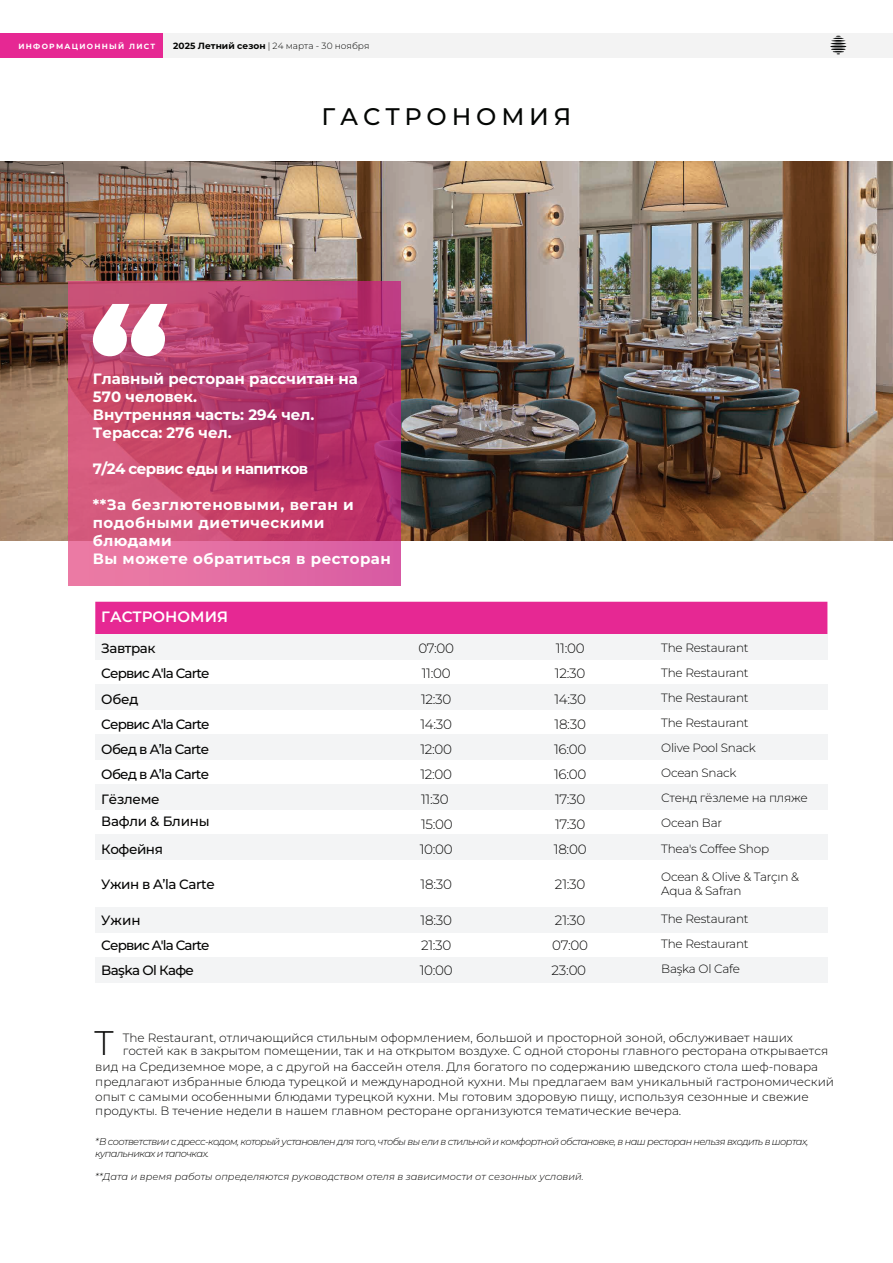
<style>
.page{position:relative;width:893px;height:1263px;background:#fff}
.page>*{position:absolute;margin:0;border:0;box-sizing:border-box;transform-origin:0 0}
.t1{font:300 34.05px "Montserrat";color:#050504}
.t2{font:500 24px "Montserrat";letter-spacing:.2em;color:#040604}
.t3{font:700 15px/18px "Montserrat";letter-spacing:.03em;color:#fff}
.t4{font:700 15px/18px "Montserrat";color:#fff}
.t5{font:700 15px "Montserrat";letter-spacing:-.04em;color:#fff}
.t6{font:600 15px "Montserrat";color:#fff}
.t7{font:300 13.5px "Montserrat";letter-spacing:-.02em;color:#050504}
.t8{font:500 13.5px "Montserrat";letter-spacing:-.05em;color:#050504}
.t9{font:500 13.5px "Montserrat";letter-spacing:-.02em;color:#050504}
.t10{font:300 12px/15px "Montserrat";color:#050504}
.t11{font:300 12px/14.4px "Montserrat";letter-spacing:-.02em;color:#050504}
.t12{font:italic 300 9.75px/11.7px "Montserrat";letter-spacing:-.06em;color:#050504}
.t13{font:italic 300 9.75px "Montserrat";color:#050504}
.t14{font:300 9px "Montserrat";color:#040503}
.t15{font:700 7.5px "Montserrat";letter-spacing:.17em;color:#fff}
.s1{font-weight:700}
</style>
<div class="page">
<img style="left:0;top:162px;width:893px;height:378px">
<svg style="left:69px;top:281px;width:331px;height:305px;background:#c24577"></svg>
<svg style="left:93px;top:304px;width:74px;height:52px"></svg>
<div style="left:95px;top:602px;width:732px;height:32px;background:#e62893"></div>
<div style="left:655px;top:835px;width:172px;height:25px;background:#f3f4f5"></div>
<div style="left:95px;top:908px;width:732px;height:25px;background:#f3f4f5"></div>
<div style="left:95px;top:957px;width:732px;height:25px;background:#f3f4f5"></div>
<div style="left:485px;top:835px;width:170px;height:25px;background:#f3f4f5"></div>
<div style="left:387px;top:835px;width:98px;height:25px;background:#f3f4f5"></div>
<div style="left:95px;top:835px;width:292px;height:25px;background:#f3f4f5"></div>
<div style="left:655px;top:785px;width:172px;height:25px;background:#f3f4f5"></div>
<div style="left:485px;top:785px;width:170px;height:25px;background:#f3f4f5"></div>
<div style="left:387px;top:785px;width:98px;height:25px;background:#f3f4f5"></div>
<div style="left:95px;top:785px;width:292px;height:25px;background:#f3f4f5"></div>
<div style="left:655px;top:735px;width:172px;height:25px;background:#f3f4f5"></div>
<div style="left:485px;top:735px;width:170px;height:25px;background:#f3f4f5"></div>
<div style="left:387px;top:735px;width:98px;height:25px;background:#f3f4f5"></div>
<div style="left:95px;top:735px;width:292px;height:25px;background:#f3f4f5"></div>
<div style="left:655px;top:684px;width:172px;height:25px;background:#f3f4f5"></div>
<div style="left:485px;top:684px;width:170px;height:25px;background:#f3f4f5"></div>
<div style="left:387px;top:684px;width:98px;height:25px;background:#f3f4f5"></div>
<div style="left:95px;top:684px;width:292px;height:25px;background:#f3f4f5"></div>
<div style="left:655px;top:634px;width:172px;height:25px;background:#f3f4f5"></div>
<div style="left:485px;top:634px;width:170px;height:25px;background:#f3f4f5"></div>
<div style="left:387px;top:634px;width:98px;height:25px;background:#f3f4f5"></div>
<div style="left:95px;top:634px;width:292px;height:25px;background:#f3f4f5"></div>
<div style="left:144px;top:33px;width:749px;height:24px;background:#f3f3f3"></div>
<div style="left:0;top:33px;width:162px;height:24px;background:#e62893"></div>
<svg style="left:830px;top:36px;width:16px;height:18px"></svg>
<p class="t15" style="left:18px;top:41px;width:138px">ИНФОРМАЦИОННЫЙ ЛИСТ</p>
<p class="t14" style="left:173px;top:40px;width:198px"><span class="s1">2025 Летний сезон</span> | 24 марта - 30 ноября</p>
<h2 class="t2" style="left:322px;top:100px;width:251px">ГАСТРОНОМИЯ</h2>
<p class="t4" style="left:93px;top:370px;width:266px">Главный ресторан рассчитан на<br>570 человек.<br>Внутренняя часть: 294 чел.<br>Терасса: 276 чел.</p>
<p class="t5" style="left:93px;top:459px;width:217px">7/24 сервис еды и напитков</p>
<p class="t3" style="left:93px;top:496px;width:299px">**За безглютеновыми, веган и подобными диетическими блюдами<br>Вы можете обратиться в ресторан</p>
<p class="t6" style="left:101px;top:607px;width:128px">ГАСТРОНОМИЯ</p>
<p class="t8" style="left:101px;top:639px;width:56px">Завтрак</p>
<p class="t7" style="left:418px;top:640px;width:37px">07:00</p>
<p class="t7" style="left:556px;top:640px;width:30px">11:00</p>
<p class="t11" style="left:661px;top:640px;width:89px">The Restaurant</p>
<p class="t8" style="left:101px;top:664px;width:110px">Сервис A'la Carte</p>
<p class="t7" style="left:422px;top:665px;width:30px">11:00</p>
<p class="t7" style="left:555px;top:665px;width:32px">12:30</p>
<p class="t11" style="left:661px;top:665px;width:89px">The Restaurant</p>
<p class="t8" style="left:101px;top:689px;width:39px">Обед</p>
<p class="t7" style="left:421px;top:690px;width:32px">12:30</p>
<p class="t7" style="left:554px;top:690px;width:33px">14:30</p>
<p class="t11" style="left:661px;top:690px;width:89px">The Restaurant</p>
<p class="t8" style="left:101px;top:714px;width:110px">Сервис A'la Carte</p>
<p class="t7" style="left:420px;top:715px;width:33px">14:30</p>
<p class="t7" style="left:554px;top:715px;width:33px">18:30</p>
<p class="t11" style="left:661px;top:715px;width:89px">The Restaurant</p>
<p class="t8" style="left:101px;top:739px;width:109px">Обед в A’la Carte</p>
<p class="t7" style="left:420px;top:740px;width:33px">12:00</p>
<p class="t7" style="left:554px;top:740px;width:34px">16:00</p>
<p class="t11" style="left:661px;top:740px;width:96px">Olive Pool Snack</p>
<p class="t8" style="left:101px;top:764px;width:109px">Обед в A’la Carte</p>
<p class="t7" style="left:420px;top:765px;width:33px">12:00</p>
<p class="t7" style="left:554px;top:765px;width:34px">16:00</p>
<p class="t11" style="left:661px;top:765px;width:77px">Ocean Snack</p>
<p class="t9" style="left:101px;top:790px;width:60px">Гёзлеме</p>
<p class="t7" style="left:421px;top:790px;width:29px">11:30</p>
<p class="t7" style="left:555px;top:790px;width:32px">17:30</p>
<p class="t11" style="left:661px;top:791px;width:148px">Стенд гёзлеме на пляже</p>
<p class="t7" style="left:421px;top:815px;width:33px">15:00</p>
<p class="t7" style="left:555px;top:815px;width:32px">17:30</p>
<p class="t8" style="left:101px;top:840px;width:63px">Кофейня</p>
<p class="t7" style="left:420px;top:840px;width:35px">10:00</p>
<p class="t7" style="left:554px;top:840px;width:34px">18:00</p>
<p class="t11" style="left:661px;top:841px;width:109px">Thea's Coffee Shop</p>
<p class="t8" style="left:101px;top:875px;width:115px">Ужин в A’la Carte</p>
<p class="t7" style="left:421px;top:876px;width:33px">18:30</p>
<p class="t7" style="left:555px;top:876px;width:32px">21:30</p>
<p class="t11" style="left:661px;top:869px;width:139px">Ocean &amp; Olive &amp; Tarçın &amp;<br>Aqua &amp; Safran</p>
<p class="t8" style="left:101px;top:910px;width:41px">Ужин</p>
<p class="t7" style="left:421px;top:911px;width:33px">18:30</p>
<p class="t7" style="left:555px;top:911px;width:32px">21:30</p>
<p class="t11" style="left:661px;top:911px;width:89px">The Restaurant</p>
<p class="t9" style="left:101px;top:812px;width:110px">Вафли &amp; Блины</p>
<p class="t11" style="left:661px;top:815px;width:62px">Ocean Bar</p>
<p class="t8" style="left:101px;top:935px;width:110px">Сервис A'la Carte</p>
<p class="t7" style="left:421px;top:936px;width:32px">21:30</p>
<p class="t7" style="left:552px;top:936px;width:37px">07:00</p>
<p class="t11" style="left:661px;top:936px;width:89px">The Restaurant</p>
<p class="t8" style="left:101px;top:960px;width:94px">Başka Ol Кафе</p>
<p class="t7" style="left:420px;top:961px;width:35px">10:00</p>
<p class="t7" style="left:552px;top:961px;width:36px">23:00</p>
<p class="t11" style="left:661px;top:961px;width:80px">Başka Ol Cafe</p>
<h1 class="t1" style="left:95px;top:1020px;width:21px">T</h1>
<p class="t10" style="left:123px;top:1029px;width:672px">The Restaurant, отличающийся стильным оформлением, большой и просторной зоной, обслуживает наших</p>
<p class="t10" style="left:95px;top:1043px;width:740px;text-indent:28px">гостей как в закрытом помещении, так и на открытом воздухе. С одной стороны главного ресторана открывается вид на Средиземное море, а с другой на бассейн отеля. Для богатого по содержанию шведского стола шеф-повара предлагают избранные блюда турецкой и международной кухни. Мы предлагаем вам уникальный гастрономический опыт с самыми особенными блюдами турецкой кухни. Мы готовим здоровую пищу, используя сезонные и свежие продукты. В течение недели в нашем главном ресторане организуются тематические вечера.</p>
<p class="t12" style="left:95px;top:1135px;width:715px">*В соответствии с дресс-кодом, который установлен для того, чтобы вы ели в стильной и комфортной обстановке, в наш ресторан нельзя входить в шортах, купальниках и тапочках.</p>
<p class="t13" style="left:95px;top:1170px;width:490px">**Дата и время работы определяются руководством отеля в зависимости от сезонных условий.</p>
</div>
